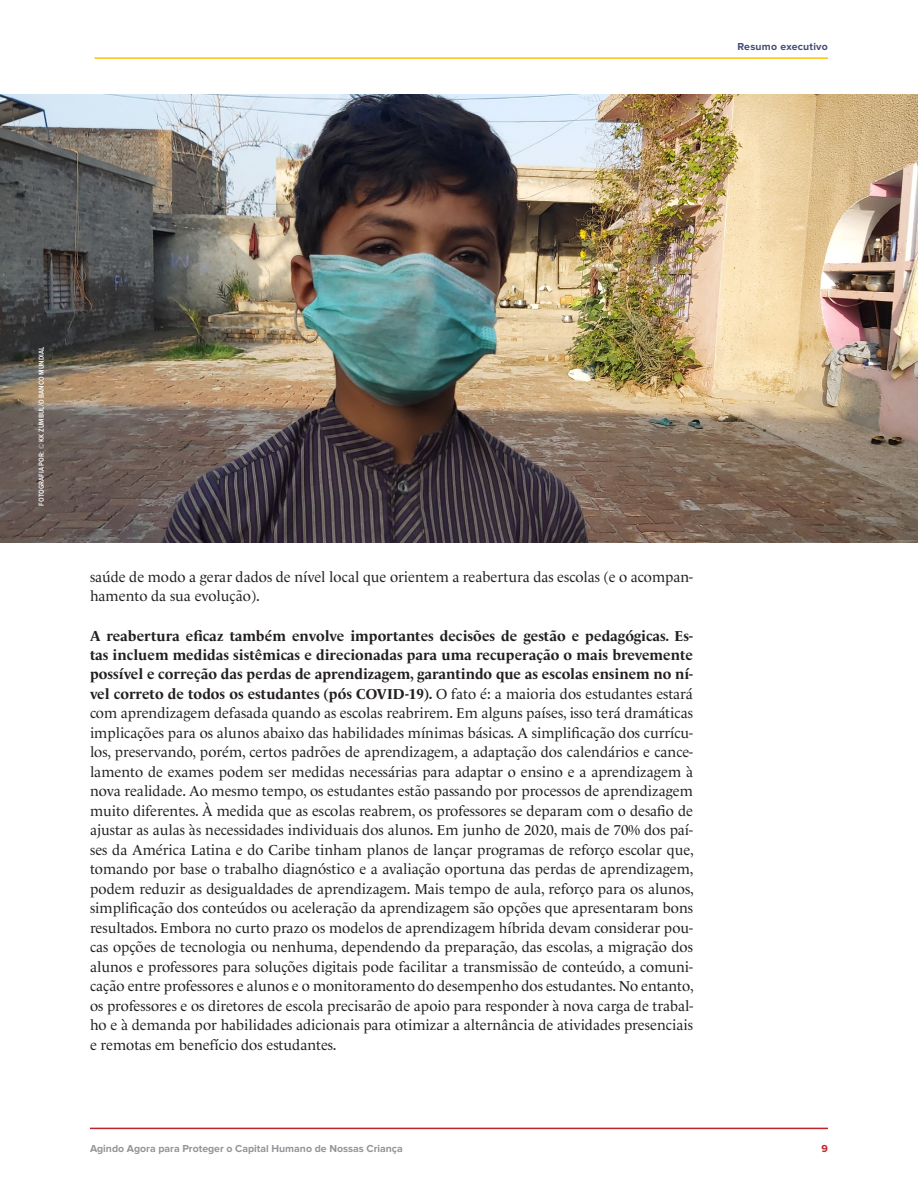
<style>
.page{position:relative;width:918px;height:1188px;background:#fff}
.page>*{position:absolute;margin:0;border:0;box-sizing:border-box;transform-origin:0 0}
.t1{font:14.7px/19.5px "Le Monde Livre Std";color:#231f20}
.t2{font:700 10.5px "Proxima Nova";color:#939598}
.t3{font:700 10.5px "Proxima Nova";letter-spacing:.025em;color:#454c75}
.t4{font:700 10.5px "Proxima Nova";color:#c22029}
.t5{font:600 7.5px "Proxima Nova Cond";letter-spacing:.01em;color:#fff}
.s1{font-weight:700}
</style>
<div class="page">
<hr style="left:90px;top:1128px;width:738px;height:1px;background:#c22029">
<hr style="left:94px;top:57px;width:734px;height:2px;background:#fbbf13">
<img style="left:0;top:94px;width:918px;height:449px">
<p class="t3" style="left:738px;top:40px;width:92px">Resumo executivo</p>
<p class="t5" style="left:36px;top:506px;width:160px;rotate:-90deg">FOTOGRAFIA POR: © KK ZUMBUL/O BANCO MUNDIAL</p>
<p class="t1" style="left:90px;top:567px;width:604px">saúde de modo a gerar dados de nível local que orientem a reabertura das escolas (e o acompan&shy;hamento da sua evolução).</p>
<p class="t1" style="left:90px;top:626px;width:605px;text-align:justify"><span class="s1">A reabertura eficaz também envolve importantes decisões de gestão e pedagógicas. Es&shy;tas incluem medidas sistêmicas e direcionadas para uma recuperação o mais brevemente possível e correção das perdas de aprendizagem, garantindo que as escolas ensinem no ní&shy;vel correto de todos os estudantes (pós COVID-19).</span> O fato é: a maioria dos estudantes estará com aprendizagem defasada quando as escolas reabrirem. Em alguns países, isso terá dramáticas implicações para os alunos abaixo das habilidades mínimas básicas. A simplificação dos currícu&shy;los, preservando, porém, certos padrões de aprendizagem, a adaptação dos calendários e cance&shy;lamento de exames podem ser medidas necessárias para adaptar o ensino e a aprendizagem à nova realidade. Ao mesmo tempo, os estudantes estão passando por processos de aprendizagem muito diferentes. À medida que as escolas reabrem, os professores se deparam com o desafio de ajustar as aulas às necessidades individuais dos alunos. Em junho de 2020, mais de 70% dos paí&shy;ses da América Latina e do Caribe tinham planos de lançar programas de reforço escolar que, tomando por base o trabalho diagnóstico e a avaliação oportuna das perdas de aprendizagem, podem reduzir as desigualdades de aprendizagem. Mais tempo de aula, reforço para os alunos, simplificação dos conteúdos ou aceleração da aprendizagem são opções que apresentaram bons resultados. Embora no curto prazo os modelos de aprendizagem híbrida devam considerar pou&shy;cas opções de tecnologia ou nenhuma, dependendo da preparação, das escolas, a migração dos alunos e professores para soluções digitais pode facilitar a transmissão de conteúdo, a comuni&shy;cação entre professores e alunos e o monitoramento do desempenho dos estudantes. No entanto, os professores e os diretores de escola precisarão de apoio para responder à nova carga de trabal&shy;ho e à demanda por habilidades adicionais para otimizar a alternância de atividades presenciais e remotas em benefício dos estudantes.</p>
<p class="t2" style="left:90px;top:1142px;width:314px">Agindo Agora para Proteger o Capital Humano de Nossas Criança</p>
<p class="t4" style="left:822px;top:1142px;width:8px">9</p>
</div>
